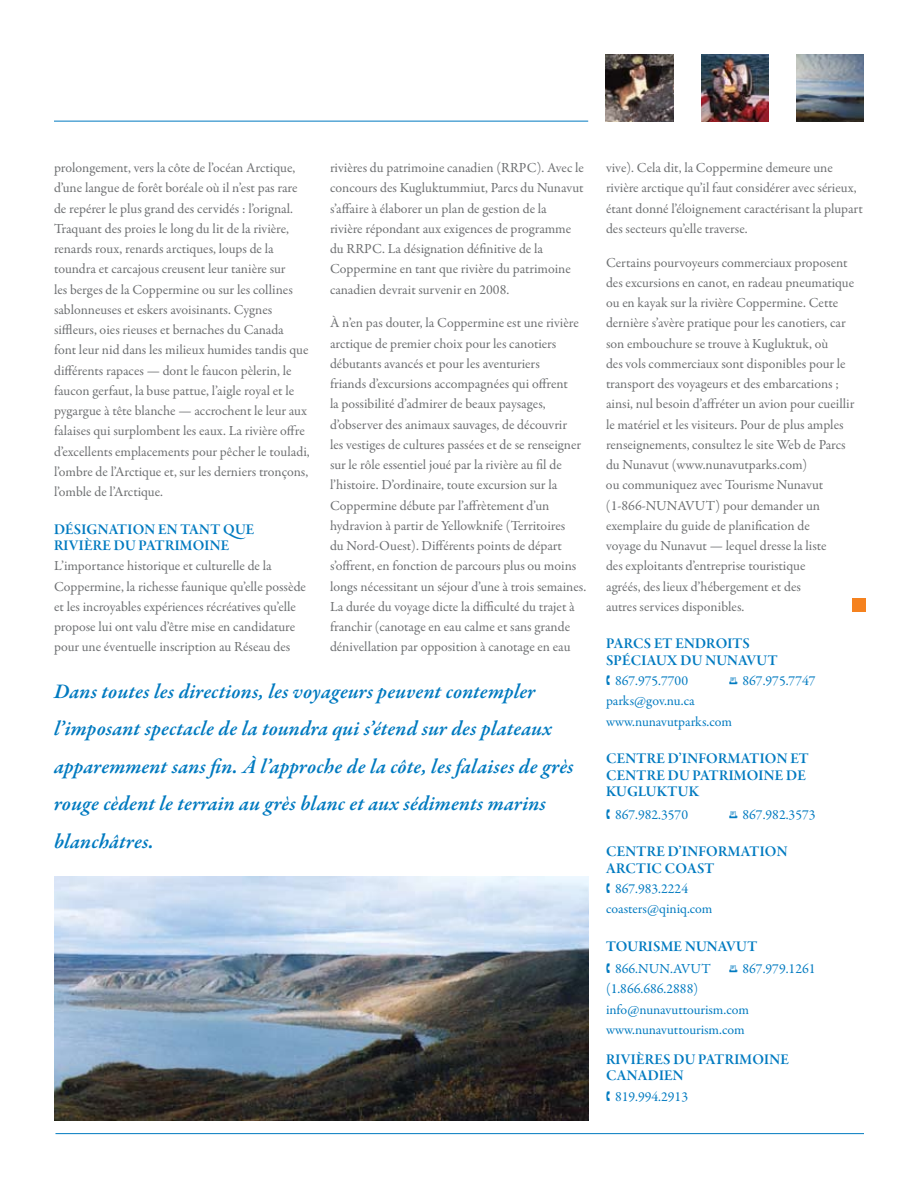
<style>
.page{position:relative;width:918px;height:1188px;background:#fff}
.page>*{position:absolute;margin:0;border:0;box-sizing:border-box;transform-origin:0 0}
.t1{font:italic 600 21px/37.5px "Garamond Premr Pro";letter-spacing:.01em;color:#007ac0}
.t2{font:15px/16.5px "Garamond Premr Pro Smbd Subh";letter-spacing:.015em;color:#007ac0}
.t3{font:13.8px/20.2px "Garamond Premr Pro";color:#6d6f71}
.t4{font:13.8px/20.2px "Garamond Premr Pro";color:#007ac0}
.s1{font-family:"Mini Pics Digidings";font-size:13.5px}
.s2{font-family:"Mini Pics Digidings";font-size:12px}
</style>
<div class="page">
<img style="left:796px;top:54px;width:68px;height:68px">
<img style="left:701px;top:54px;width:68px;height:68px">
<img style="left:606px;top:54px;width:67px;height:68px">
<img style="left:54px;top:876px;width:534px;height:244px">
<hr style="left:54px;top:121px;width:534px;height:1px;background:#007ac0">
<hr style="left:56px;top:1133px;width:808px;height:1px;background:#007ac0">
<div style="left:852px;top:598px;width:14px;height:14px;background:#f5821f"></div>
<p class="t3" style="left:54px;top:158px;width:257px">prolongement, vers la côte de l’océan Arctique, d’une langue de forêt boréale où il n’est pas rare de repérer le plus grand des cervidés : l’orignal.<br>Traquant des proies le long du lit de la rivière, renards roux, renards arctiques, loups de la toundra et carcajous creusent leur tanière sur<br>les berges de la Coppermine ou sur les collines sablonneuses et eskers avoisinants. Cygnes siffleurs, oies rieuses et bernaches du Canada<br>font leur nid dans les milieux humides tandis que différents rapaces — dont le faucon pèlerin, le faucon gerfaut, la buse pattue, l’aigle royal et le pygargue à tête blanche — accrochent le leur aux falaises qui surplombent les eaux. La rivière offre d’excellents emplacements pour pêcher le touladi, l’ombre de l’Arctique et, sur les derniers tronçons, l’omble de l’Arctique.</p>
<p class="t2" style="left:54px;top:521px;width:202px">DÉSIGNATION EN TANT QUE<br>RIVIÈRE DU PATRIMOINE</p>
<p class="t3" style="left:54px;top:556px;width:254px">L’importance historique et culturelle de la Coppermine, la richesse faunique qu’elle possède et les incroyables expériences récréatives qu’elle propose lui ont valu d’être mise en candidature pour une éventuelle inscription au Réseau des</p>
<p class="t3" style="left:330px;top:158px;width:256px">rivières du patrimoine canadien (RRPC). Avec le concours des Kugluktummiut, Parcs du Nunavut s’affaire à élaborer un plan de gestion de la<br>rivière répondant aux exigences de programme du RRPC. La désignation définitive de la Coppermine en tant que rivière du patrimoine canadien devrait survenir en 2008.</p>
<p class="t3" style="left:330px;top:313px;width:258px">À n’en pas douter, la Coppermine est une rivière arctique de premier choix pour les canotiers débutants avancés et pour les aventuriers<br>friands d’excursions accompagnées qui offrent<br>la possibilité d’admirer de beaux paysages, d’observer des animaux sauvages, de découvrir<br>les vestiges de cultures passées et de se renseigner sur le rôle essentiel joué par la rivière au fil de l’histoire. D’ordinaire, toute excursion sur la Coppermine débute par l’affrètement d’un hydravion à partir de Yellowknife (Territoires<br>du Nord‑Ouest). Différents points de départ s’offrent, en fonction de parcours plus ou moins longs nécessitant un séjour d’une à trois semaines.<br>La durée du voyage dicte la difficulté du trajet à franchir (canotage en eau calme et sans grande dénivellation par opposition à canotage en eau</p>
<p class="t1" style="left:54px;top:674px;width:521px">Dans toutes les directions, les voyageurs peuvent contempler l’imposant spectacle de la toundra qui s’étend sur des plateaux apparemment sans fin. À l’approche de la côte, les falaises de grès rouge cèdent le terrain au grès blanc et aux sédiments marins blanchâtres.</p>
<p class="t3" style="left:606px;top:158px;width:258px">vive). Cela dit, la Coppermine demeure une rivière arctique qu’il faut considérer avec sérieux, étant donné l’éloignement caractérisant la plupart des secteurs qu’elle traverse.</p>
<p class="t3" style="left:606px;top:252px;width:250px">Certains pourvoyeurs commerciaux proposent des excursions en canot, en radeau pneumatique ou en kayak sur la rivière Coppermine. Cette dernière s’avère pratique pour les canotiers, car son embouchure se trouve à Kugluktuk, où<br>des vols commerciaux sont disponibles pour le transport des voyageurs et des embarcations ; ainsi, nul besoin d’affréter un avion pour cueillir le matériel et les visiteurs. Pour de plus amples renseignements, consultez le site Web de Parcs du Nunavut (www.nunavutparks.com)<br>ou communiquez avec Tourisme Nunavut (1‑866‑NUNAVUT</p>
<p class="t3" style="left:606px;top:495px;width:222px;text-indent:110px">) pour demander un exemplaire du guide de planification de voyage du Nunavut — lequel dresse la liste des exploitants d’entreprise touristique agréés, des lieux d’hébergement et des autres services disponibles.</p>
<p class="t2" style="left:606px;top:636px;width:173px">PARCS ET ENDROITS<br>SPÉCIAUX DU NUNAVUT</p>
<p class="t4" style="left:606px;top:671px;width:84px"><span class="s1">Y</span> 867.975.7700</p>
<p class="t4" style="left:729px;top:671px;width:88px"><span class="s2">•</span> 867.975.7747</p>
<p class="t4" style="left:606px;top:691px;width:128px">parks@gov.nu.ca www.nunavutparks.com</p>
<p class="t2" style="left:606px;top:751px;width:204px">CENTRE D’INFORMATION ET<br>CENTRE DU PATRIMOINE DE<br>KUGLUKTUK</p>
<p class="t4" style="left:606px;top:804px;width:84px"><span class="s1">Y</span> 867.982.3570</p>
<p class="t4" style="left:729px;top:804px;width:88px"><span class="s2">•</span> 867.982.3573</p>
<p class="t2" style="left:606px;top:844px;width:183px">CENTRE D’INFORMATION<br>ARCTIC COAST</p>
<p class="t4" style="left:606px;top:879px;width:108px"><span class="s1">Y</span> 867.983.2224 coasters@qiniq.com</p>
<p class="t2" style="left:606px;top:938px;width:153px">TOURISME NUNAVUT</p>
<p class="t4" style="left:606px;top:959px;width:84px"><span class="s1">Y</span> 866.NUN.AVUT</p>
<p class="t4" style="left:729px;top:959px;width:88px"><span class="s2">•</span> 867.979.1261</p>
<p class="t4" style="left:606px;top:979px;width:145px">(1.866.686.2888) info@nunavuttourism.com www.nunavuttourism.com</p>
<p class="t2" style="left:606px;top:1051px;width:184px">RIVIÈRES DU PATRIMOINE<br>CANADIEN</p>
<p class="t4" style="left:606px;top:1086px;width:84px"><span class="s1">Y</span> 819.994.2913</p>
</div>
